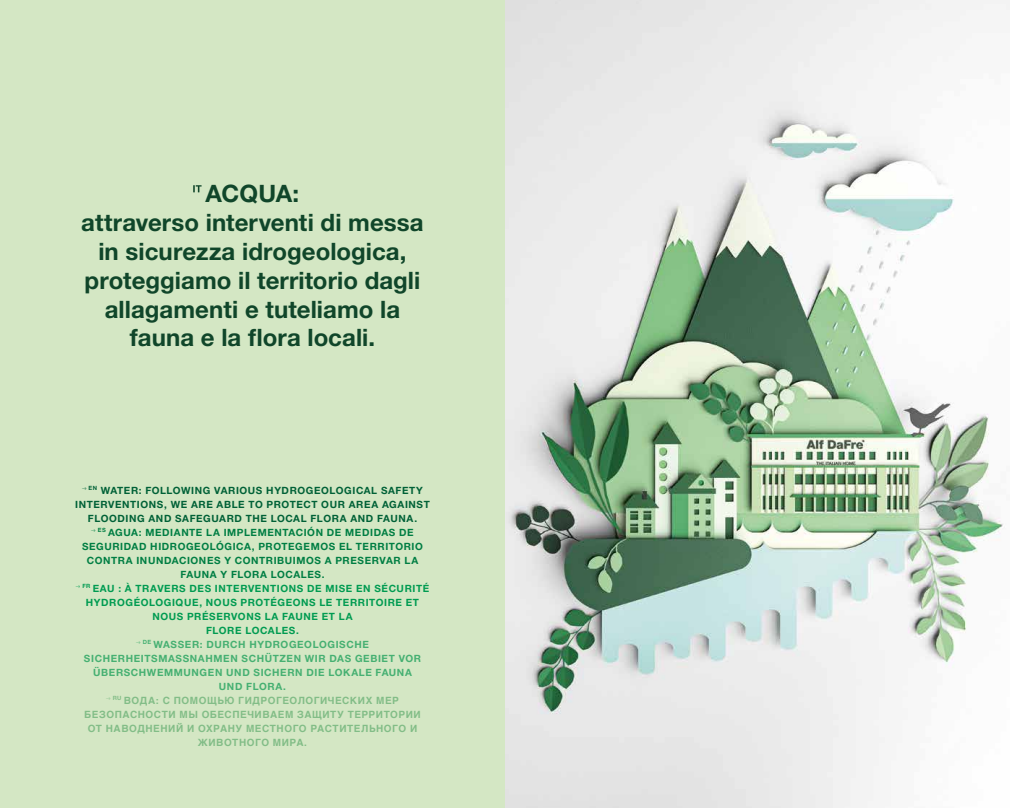
<style>
.page{position:relative;width:1010px;height:808px;background:#fff}
.page>*{position:absolute;margin:0;border:0;box-sizing:border-box;transform-origin:0 0}
.t1{font:700 24px/28.8px "Helvetica Neue LT Std";letter-spacing:.005em;color:#10462a;text-align:center}
.t2{font:700 10px/14px "Helvetica Neue LT Std";letter-spacing:.06em;color:#007e43;text-align:center}
.t3{font:700 10px/14px "Helvetica Neue LT Std";letter-spacing:.06em;color:#006137;text-align:center}
.t4{font:700 10px/14px "Helvetica";letter-spacing:.055em;color:#82bd87;text-align:center}
.t5{font:700 10px/14px "Helvetica Neue LT Std";letter-spacing:.06em;color:#009b51;text-align:center}
.t6{font:700 10px/14px "Helvetica Neue LT Std";letter-spacing:.065em;color:#46b072;text-align:center}
</style>
<div class="page">
<div style="left:0;top:0;width:505px;height:808px;background:#d4e7c4"></div>
<img style="left:505px;top:0;width:504px;height:808px">
<svg style="left:193px;top:185px;width:8px;height:7px"></svg>
<h1 class="t1" style="left:81px;top:179px;width:344px">ACQUA:<br>attraverso interventi di messa in sicurezza idrogeologica, proteggiamo il territorio dagli allagamenti e tuteliamo la fauna e la flora locali.</h1>
<p class="t3" style="left:75px;top:483px;width:356px"><sup>→</sup> <sup>EN</sup> WATER: FOLLOWING VARIOUS HYDROGEOLOGICAL SAFETY<br>INTERVENTIONS, WE ARE ABLE TO PROTECT OUR AREA AGAINST<br>FLOODING AND SAFEGUARD THE LOCAL FLORA AND FAUNA.</p>
<p class="t2" style="left:82px;top:525px;width:342px"><sup>→</sup> <sup>ES</sup> AGUA: MEDIANTE LA IMPLEMENTACIÓN DE MEDIDAS DE SEGURIDAD HIDROGEOLÓGICA, PROTEGEMOS EL TERRITORIO CONTRA INUNDACIONES Y CONTRIBUIMOS A PRESERVAR LA FAUNA Y FLORA LOCALES.</p>
<p class="t5" style="left:76px;top:581px;width:355px"><sup>→</sup> <sup>FR</sup> EAU : À TRAVERS DES INTERVENTIONS DE MISE EN SÉCURITÉ HYDROGÉOLOGIQUE, NOUS PROTÉGEONS LE TERRITOIRE ET NOUS PRÉSERVONS LA FAUNE ET LA<br>FLORE LOCALES.</p>
<p class="t6" style="left:84px;top:637px;width:338px"><sup>→</sup> <sup>DE</sup> WASSER: DURCH HYDROGEOLOGISCHE SICHERHEITSMASSNAHMEN SCHÜTZEN WIR DAS GEBIET VOR ÜBERSCHWEMMUNGEN UND SICHERN DIE LOKALE FAUNA UND FLORA.</p>
<p class="t4" style="left:84px;top:693px;width:338px"><sup>→</sup> <sup>RU</sup> ВОДА: С ПОМОЩЬЮ ГИДРОГЕОЛОГИЧЕСКИХ МЕР БЕЗОПАСНОСТИ МЫ ОБЕСПЕЧИВАЕМ ЗАЩИТУ ТЕРРИТОРИИ ОТ НАВОДНЕНИЙ И ОХРАНУ МЕСТНОГО РАСТИТЕЛЬНОГО И ЖИВОТНОГО МИРА.</p>
</div>
